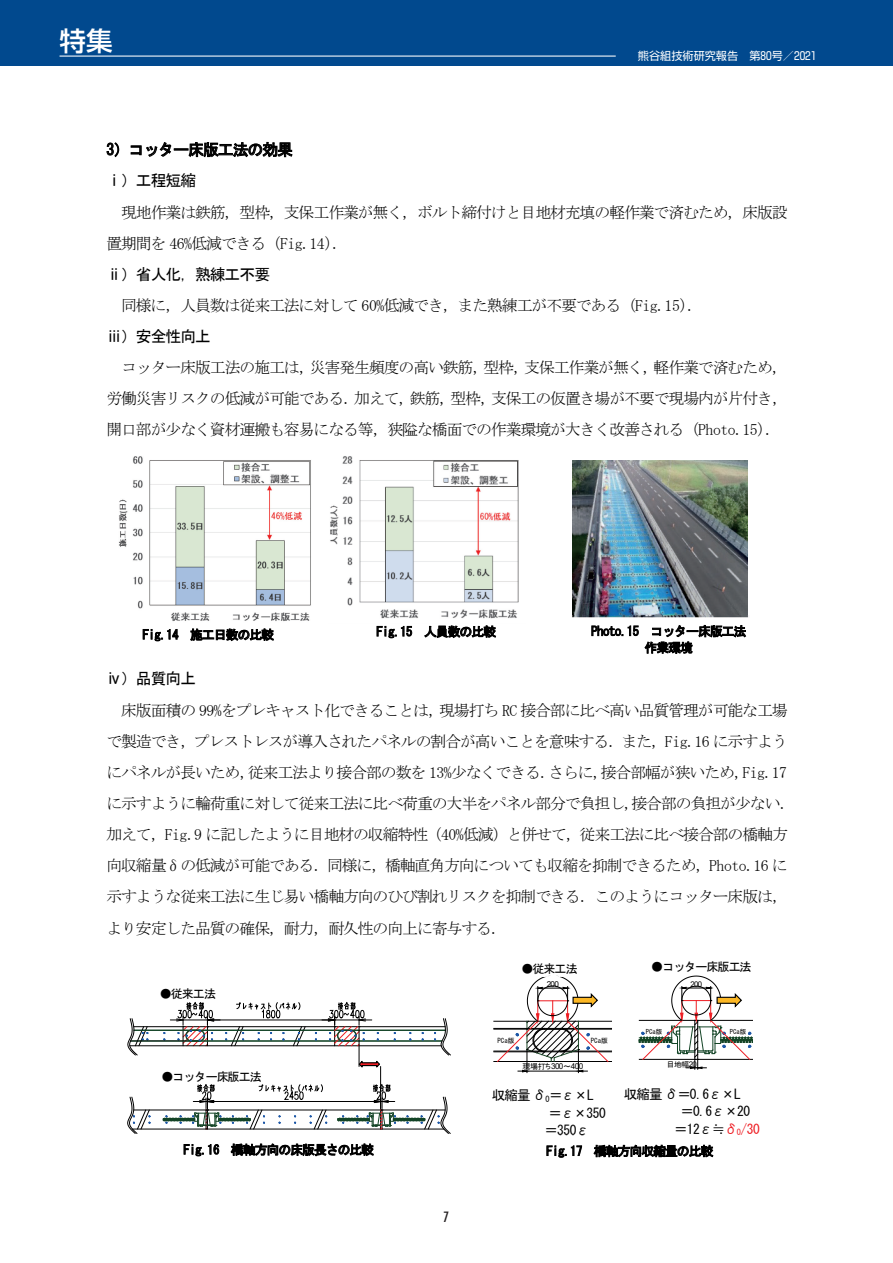
<style>
.page{position:relative;width:893px;height:1263px;background:#fff}
.page>*{position:absolute;margin:0;border:0;box-sizing:border-box;transform-origin:0 0}
.t1{font:500 26.55px "Shin Go Pro";color:#fff}
.t2{font:15.9px/31.2px "MS Mincho";letter-spacing:-.07em;color:#000}
.t3{font:15.9px/31.2px "MS Gothic";letter-spacing:-.07em;color:#000}
.t4{font:condensed 13.8px "Futura Std";color:#231f20}
.t5{font:13.5px/17.5px "MS Gothic";letter-spacing:-.035em;color:#000}
.t6{font:12.75px/16.5px "MS Gothic";letter-spacing:-.07em;color:#000;text-align:center}
.t7{font:12px "MS Gothic";letter-spacing:-.09em;color:#000}
.t8{font:11.1px "Shin Go Pr 6";color:#fff}
.t9{font:8.1px "Arial";letter-spacing:-.07em;color:#000}
.t10{font:7.8px "Arial";color:#000}
.t11{font:7.35px "MS P Gothic";color:#000;scale:1.05 1}
.t12{font:6.75px "MS Gothic";letter-spacing:.02em;color:#000}
.t13{font:6.6px "MS Gothic";letter-spacing:.02em;color:#000}
.s1{font-family:"MS P Gothic";font-size:7.65px}
.s2{font-family:"MS UI Gothic";font-size:7.65px}
.s3{font-family:"Arial";font-size:7.8px}
.s4{color:#ee1d23}
</style>
<div class="page">
<div style="left:0;top:0;width:893px;height:66px;background:#01498e"></div>
<hr style="left:60px;top:56px;width:556px;height:1px;background:#fff">
<img style="left:572px;top:461px;width:176px;height:155px">
<img style="left:572px;top:616px;width:177px;height:2px">
<img style="left:330px;top:456px;width:189px;height:163px">
<hr style="left:494px;top:1021px;width:117px;height:1px;background:#000">
<hr style="left:494px;top:1061px;width:117px;height:1px;background:#000">
<hr style="left:494px;top:1028px;width:117px;height:1px;background:#000">
<hr style="left:494px;top:1029px;width:67px;height:1px;background:#000">
<hr style="left:494px;top:1051px;width:117px;height:1px;background:#000">
<hr style="left:545px;top:1029px;width:66px;height:1px;background:#000">
<svg style="left:497px;top:976px;width:112px;height:96px"></svg>
<svg style="left:639px;top:975px;width:114px;height:94px"></svg>
<hr style="left:134px;top:1026px;width:311px;height:1px;background:#000">
<hr style="left:130px;top:1045px;width:311px;height:1px;background:#000">
<hr style="left:130px;top:1041px;width:69px;height:1px;background:#134426">
<hr style="left:134px;top:1030px;width:65px;height:1px;background:#134426">
<hr style="left:131px;top:1040px;width:68px;height:1px;background:#00160a">
<hr style="left:191px;top:1041px;width:160px;height:1px;background:#134426">
<svg style="left:226px;top:1027px;width:18px;height:19px"></svg>
<hr style="left:191px;top:1030px;width:160px;height:1px;background:#134426">
<hr style="left:191px;top:1040px;width:159px;height:1px;background:#134426">
<hr style="left:214px;top:1020px;width:114px;height:1px;background:#000">
<svg style="left:236px;top:1002px;width:64px;height:16px"></svg>
<svg style="left:164px;top:1002px;width:56px;height:44px"></svg>
<hr style="left:134px;top:1110px;width:72px;height:1px;background:#000">
<hr style="left:132px;top:1129px;width:74px;height:1px;background:#000">
<hr style="left:207px;top:1110px;width:174px;height:1px;background:#000">
<hr style="left:207px;top:1129px;width:174px;height:1px;background:#000">
<hr style="left:214px;top:1101px;width:160px;height:1px;background:#000">
<svg style="left:163px;top:1084px;width:164px;height:46px"></svg>
<hr style="left:343px;top:1041px;width:99px;height:1px;background:#134426">
<hr style="left:343px;top:1030px;width:102px;height:1px;background:#134426">
<hr style="left:343px;top:1040px;width:99px;height:1px;background:#134426">
<svg style="left:293px;top:1027px;width:12px;height:19px"></svg>
<svg style="left:315px;top:1002px;width:64px;height:44px"></svg>
<svg style="left:128px;top:1018px;width:20px;height:37px"></svg>
<svg style="left:128px;top:1097px;width:22px;height:36px"></svg>
<svg style="left:338px;top:1084px;width:112px;height:49px"></svg>
<svg style="left:434px;top:1018px;width:16px;height:37px"></svg>
<hr style="left:359px;top:1027px;width:1px;height:39px;background:#000">
<hr style="left:380px;top:1066px;width:1px;height:32px;background:#000">
<svg style="left:358px;top:1059px;width:23px;height:11px"></svg>
<img style="left:119px;top:456px;width:192px;height:163px">
<img style="left:172px;top:619px;width:138px;height:2px">
<h1 class="t1" style="left:60px;top:19px;width:55px">特集</h1>
<p class="t8" style="left:638px;top:47px;width:180px">熊谷組技術研究報告　第80号／2021</p>
<p class="t3" style="left:106px;top:134px;width:188px">3）コッター床版工法の効果ⅰ）工程短縮</p>
<p class="t2" style="left:106px;top:196px;width:683px;text-indent:15px">現地作業は鉄筋，型枠，支保工作業が無く，ボルト締付けと目地材充填の軽作業で済むため，床版設置期間を 46%低減できる（Fig.14）．</p>
<p class="t3" style="left:106px;top:258px;width:165px">ⅱ）省人化，熟練工不要</p>
<p class="t2" style="left:121px;top:289px;width:583px">同様に，人員数は従来工法に対して 60%低減でき，また熟練工が不要である（Fig.15）．</p>
<p class="t3" style="left:106px;top:321px;width:106px">ⅲ）安全性向上</p>
<p class="t2" style="left:106px;top:352px;width:683px;text-align:justify;text-indent:15px">コッター床版工法の施工は，災害発生頻度の高い鉄筋，型枠，支保工作業が無く，軽作業で済むため，労働災害リスクの低減が可能である．加えて，鉄筋，型枠，支保工の仮置き場が不要で現場内が片付き，開口部が少なく資材運搬も容易になる等，狭隘な橋面での作業環境が大きく改善される（Photo.15）．</p>
<p class="t6" style="left:143px;top:626px;width:133px">Fig.14 施工日数の比較</p>
<p class="t6" style="left:376px;top:623px;width:121px">Fig.15 人員数の比較</p>
<p class="t6" style="left:591px;top:623px;width:157px">Photo.15 コッター床版工法作業環境</p>
<p class="t3" style="left:106px;top:663px;width:91px">ⅳ）品質向上</p>
<p class="t2" style="left:106px;top:694px;width:690px;text-indent:15px">床版面積の 99%をプレキャスト化できることは，現場打ち RC 接合部に比べ高い品質管理が可能な工場で製造でき，プレストレスが導入されたパネルの割合が高いことを意味する．また，Fig.16 に示すようにパネルが長いため，従来工法より接合部の数を 13%少なくできる．さらに，接合部幅が狭いため，Fig.17に示すように輪荷重に対して従来工法に比べ荷重の大半をパネル部分で負担し,接合部の負担が少ない．加えて，Fig.9 に記したように目地材の収縮特性（40%低減）と併せて，従来工法に比べ接合部の橋軸方向収縮量δの低減が可能である．同様に，橋軸直角方向についても収縮を抑制できるため，Photo.16 に示すような従来工法に生じ易い橋軸方向のひび割れリスクを抑制できる．このようにコッター床版は，より安定した品質の確保，耐力，耐久性の向上に寄与する．</p>
<p class="t7" style="left:160px;top:988px;width:58px">●従来工法</p>
<p class="t7" style="left:161px;top:1070px;width:102px">●コッター床版工法</p>
<p class="t6" style="left:183px;top:1141px;width:192px">Fig.16 橋軸方向の床版長さの比較</p>
<p class="t4" style="left:444px;top:1209px;width:7px">7</p>
<p class="t7" style="left:521px;top:963px;width:58px">●従来工法</p>
<p class="t7" style="left:651px;top:960px;width:102px">●コッター床版工法</p>
<p class="t9" style="left:547px;top:979px;width:14px">200</p>
<p class="t10" style="left:690px;top:979px;width:13px">200</p>
<p class="t13" style="left:646px;top:1029px;width:18px">PCa版</p>
<p class="t13" style="left:730px;top:1029px;width:18px">PCa版</p>
<p class="t12" style="left:497px;top:1037px;width:19px">PCa版</p>
<p class="t12" style="left:591px;top:1037px;width:19px">PCa版</p>
<p class="t9" style="left:522px;top:1060px;width:62px"><span class="s1">現場打</span><span class="s2">ち</span>300<span class="s1">～</span>400</p>
<p class="t11" style="left:667px;top:1060px;width:30px">目地幅<span class="s3">20</span></p>
<p class="t5" style="left:544px;top:1087px;width:63px;text-indent:-53px">収縮量 δ<sub>0</sub>＝ε×L＝ε×350＝350ε</p>
<p class="t5" style="left:624px;top:1085px;width:119px">収縮量 δ＝0.6ε×L</p>
<p class="t5" style="left:680px;top:1103px;width:71px">＝0.6ε×20</p>
<p class="t5" style="left:674px;top:1120px;width:87px">＝12ε≒<span class="s4">δ</span><sub>0</sub><span class="s4">/30</span></p>
<p class="t6" style="left:546px;top:1143px;width:169px">Fig.17 橋軸方向収縮量の比較</p>
</div>
